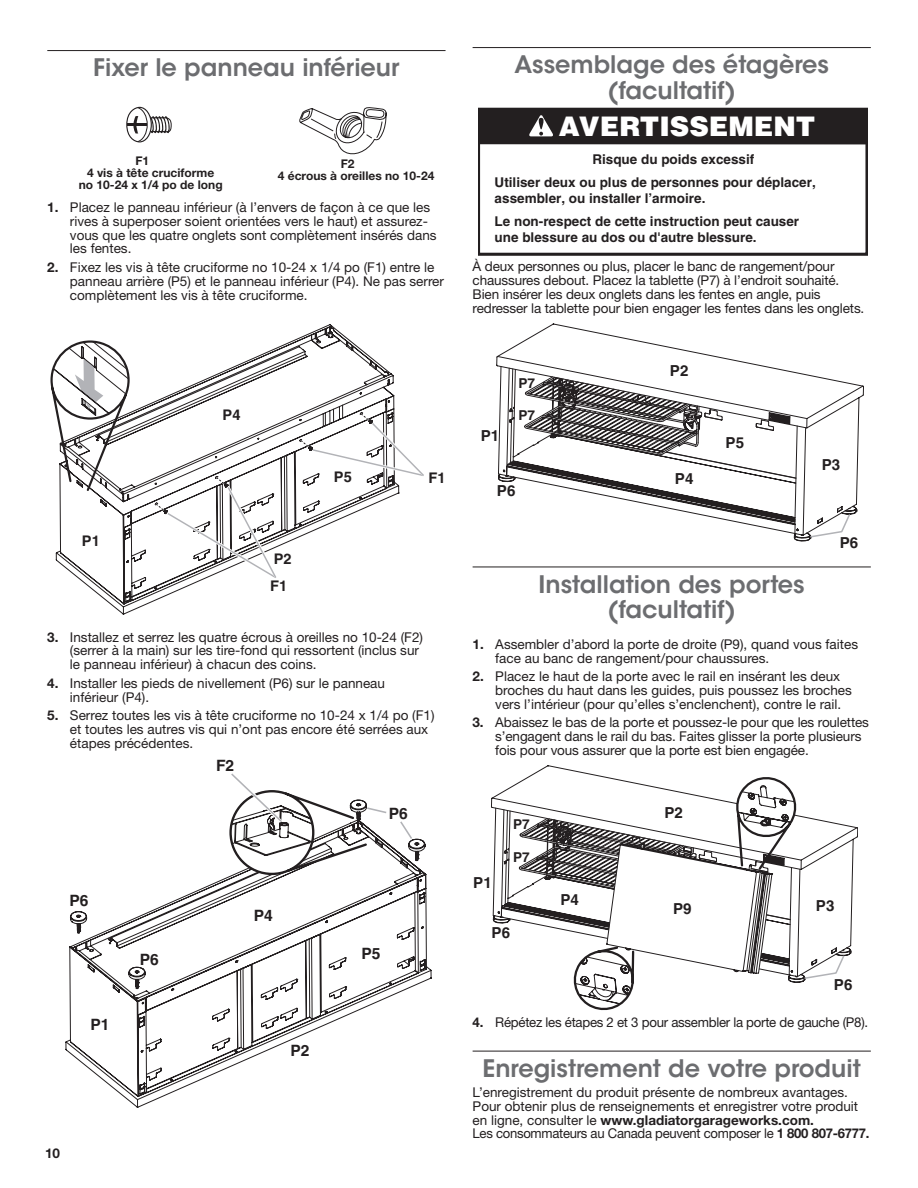
<style>
.page{position:relative;width:918px;height:1188px;background:#fff}
.page>*{position:absolute;margin:0;border:0;box-sizing:border-box;transform-origin:0 0}
.t1{font:900 27px "Helvetica";color:#fff}
.Heading_1_XC_Sub{font:600 24px/25.5px "ITC Avant Garde Std";color:#6c6d70;text-align:center}
.t2{font:700 15.6px "Helvetica";color:#231f20}
.t3{font:700 15.15px "Helvetica";color:#231f20}
.t4{font:700 14.7px "Helvetica";color:#231f20}
.t5{font:700 13.65px "Helvetica";color:#231f20}
.Body{font:13.5px/14px "Helvetica Neue LT Std";color:#231f20}
.t6{font:700 13.5px/23.2px "Helvetica";color:#231f20}
.Body-2{font:13.5px "Helvetica Neue LT Std";letter-spacing:-.02em;color:#231f20}
.t7{font:700 13.5px "Helvetica Neue LT Std";color:#231f20}
.Table_Callouts{font:700 12px/12px "Helvetica Neue";color:#231f20}
.s1{font-weight:700}
</style>
<div class="page">
<hr style="left:47px;top:50px;width:399px;height:1px;background:#231f20">
<svg style="left:126px;top:106px;width:16px;height:37px"></svg>
<svg style="left:127px;top:107px;width:24px;height:35px"></svg>
<div style="left:126px;top:107px;width:26px;height:35px;border:1px solid #231f20;border-radius:50%"></div>
<svg style="left:131px;top:107px;width:41px;height:35px"></svg>
<hr style="left:127px;top:123px;width:20px;height:3px;background:#231f20">
<svg style="left:299px;top:107px;width:88px;height:48px"></svg>
<svg style="left:55px;top:324px;width:344px;height:290px"></svg>
<svg style="left:50px;top:339px;width:81px;height:154px"></svg>
<svg style="left:154px;top:476px;width:126px;height:106px"></svg>
<svg style="left:299px;top:412px;width:125px;height:67px"></svg>
<svg style="left:65px;top:966px;width:367px;height:142px"></svg>
<svg style="left:69px;top:839px;width:358px;height:178px"></svg>
<svg style="left:228px;top:773px;width:191px;height:104px"></svg>
<hr style="left:473px;top:47px;width:398px;height:1px;background:#231f20">
<hr style="left:473px;top:567px;width:398px;height:1px;background:#231f20">
<hr style="left:473px;top:1051px;width:398px;height:1px;background:#231f20">
<svg style="left:491px;top:765px;width:367px;height:246px"></svg>
<svg style="left:496px;top:323px;width:368px;height:216px"></svg>
<svg style="left:478px;top:108px;width:389px;height:148px"></svg>
<div style="left:479px;top:108px;width:388px;height:36px;background:#231f20"></div>
<svg style="left:529px;top:115px;width:24px;height:21px"></svg>
<h1 class="Heading_1_XC_Sub" style="left:93px;top:55px;width:308px">Fixer le panneau inférieur</h1>
<p class="Table_Callouts" style="left:135px;top:154px;width:15px">F1</p>
<p class="Table_Callouts" style="left:87px;top:166px;width:129px">4 vis à tête cruciforme</p>
<p class="Table_Callouts" style="left:79px;top:178px;width:146px">no 10-24 x 1/4 po de long</p>
<p class="Table_Callouts" style="left:278px;top:158px;width:158px;text-indent:63px">F2<br>4 écrous à oreilles no 10-24</p>
<p class="Body" style="left:70px;top:200px;width:368px;text-indent:-23px"><span class="s1">1.</span> Placez le panneau inférieur (à l’envers de façon à ce que les rives à superposer soient orientées vers le haut) et assurez&shy;vous que les quatre onglets sont complètement insérés dans les fentes.</p>
<p class="Body" style="left:70px;top:260px;width:376px;text-indent:-23px"><span class="s1">2.</span> Fixez les vis à tête cruciforme no 10-24 x 1/4 po (F1) entre le panneau arrière (P5) et le panneau inférieur (P4). Ne pas serrer complètement les vis à tête cruciforme.</p>
<p class="t4" style="left:82px;top:532px;width:19px">P1</p>
<p class="t4" style="left:223px;top:406px;width:19px">P4</p>
<p class="t4" style="left:274px;top:550px;width:19px">P2</p>
<p class="t4" style="left:270px;top:577px;width:19px">F1</p>
<p class="t4" style="left:334px;top:468px;width:19px">P5</p>
<p class="t4" style="left:429px;top:469px;width:19px">F1</p>
<p class="Body" style="left:70px;top:630px;width:355px;text-indent:-23px"><span class="s1">3.</span> Installez et serrez les quatre écrous à oreilles no 10-24 (F2) (serrer à la main) sur les tire-fond qui ressortent (inclus sur le panneau inférieur) à chacun des coins.</p>
<p class="Body" style="left:70px;top:676px;width:317px;text-indent:-23px"><span class="s1">4.</span> Installer les pieds de nivellement (P6) sur le panneau inférieur (P4).</p>
<p class="Body" style="left:70px;top:708px;width:366px;text-indent:-23px"><span class="s1">5.</span> Serrez toutes les vis à tête cruciforme no 10-24 x 1/4 po (F1) et toutes les autres vis qui n’ont pas encore été serrées aux étapes précédentes.</p>
<p class="t2" style="left:69px;top:891px;width:21px">P6</p>
<p class="t2" style="left:91px;top:1015px;width:21px">P1</p>
<p class="t2" style="left:140px;top:950px;width:21px">P6</p>
<p class="t7" style="left:45px;top:1145px;width:17px">10</p>
<p class="t2" style="left:216px;top:756px;width:20px">F2</p>
<p class="t2" style="left:254px;top:906px;width:21px">P4</p>
<p class="t2" style="left:290px;top:1041px;width:21px">P2</p>
<p class="t2" style="left:389px;top:804px;width:21px">P6</p>
<p class="t2" style="left:362px;top:944px;width:21px">P5</p>
<h1 class="Heading_1_XC_Sub" style="left:514px;top:52px;width:316px">Assemblage des étagères (facultatif)</h1>
<p class="t1" style="left:559px;top:109px;width:258px">AVERTISSEMENT</p>
<p class="t6" style="left:495px;top:148px;width:323px;text-indent:98px">Risque du poids excessif<br>Utiliser deux ou plus de personnes pour déplacer,</p>
<p class="t6" style="left:495px;top:187px;width:306px">assembler, ou installer l’armoire.<br>Le non-respect de cette instruction peut causer</p>
<p class="t6" style="left:495px;top:226px;width:264px">une blessure au dos ou d'autre blessure.</p>
<p class="Body" style="left:473px;top:259px;width:393px">À deux personnes ou plus, placer le banc de rangement/pour chaussures debout. Placez la tablette (P7) à l’endroit souhaité.<br>Bien insérer les deux onglets dans les fentes en angle, puis redresser la tablette pour bien engager les fentes dans les onglets.</p>
<p class="t3" style="left:481px;top:427px;width:20px">P1</p>
<p class="t5" style="left:519px;top:375px;width:18px">P7</p>
<p class="t5" style="left:519px;top:407px;width:18px">P7</p>
<p class="t3" style="left:497px;top:482px;width:20px">P6</p>
<p class="t3" style="left:670px;top:361px;width:20px">P2</p>
<p class="t3" style="left:675px;top:470px;width:20px">P4</p>
<p class="t3" style="left:726px;top:434px;width:20px">P5</p>
<p class="t3" style="left:822px;top:455px;width:20px">P3</p>
<p class="t3" style="left:840px;top:534px;width:20px">P6</p>
<h1 class="Heading_1_XC_Sub" style="left:539px;top:571px;width:268px">Installation des portes (facultatif)</h1>
<p class="Body" style="left:495px;top:637px;width:364px;text-indent:-23px"><span class="s1">1.</span> Assembler d’abord la porte de droite (P9), quand vous faites face au banc de rangement/pour chaussures.</p>
<p class="Body" style="left:495px;top:669px;width:358px;text-indent:-23px"><span class="s1">2.</span> Placez le haut de la porte avec le rail en insérant les deux broches du haut dans les guides, puis poussez les broches vers l’intérieur (pour qu’elles s’enclenchent), contre le rail.</p>
<p class="Body" style="left:495px;top:715px;width:375px;text-indent:-23px"><span class="s1">3.</span> Abaissez le bas de la porte et poussez-le pour que les roulettes s’engagent dans le rail du bas. Faites glisser la porte plusieurs fois pour vous assurer que la porte est bien engagée.</p>
<p class="t3" style="left:473px;top:873px;width:20px">P1</p>
<p class="t5" style="left:513px;top:816px;width:18px">P7</p>
<p class="t5" style="left:513px;top:849px;width:18px">P7</p>
<p class="t3" style="left:492px;top:923px;width:20px">P6</p>
<p class="t3" style="left:560px;top:891px;width:20px">P4</p>
<p class="t3" style="left:664px;top:803px;width:20px">P2</p>
<p class="t3" style="left:673px;top:899px;width:20px">P9</p>
<p class="t3" style="left:816px;top:897px;width:20px">P3</p>
<p class="t3" style="left:834px;top:975px;width:20px">P6</p>
<p class="Body-2" style="left:473px;top:1015px;width:397px"><span class="s1">4.</span> Répétez les étapes 2 et 3 pour assembler la porte de gauche (P8).</p>
<h1 class="Heading_1_XC_Sub" style="left:483px;top:1055px;width:380px">Enregistrement de votre produit</h1>
<p class="Body" style="left:473px;top:1085px;width:398px">L’enregistrement du produit présente de nombreux avantages.<br>Pour obtenir plus de renseignements et enregistrer votre produit en ligne, consulter le <span class="s1">www.gladiatorgarageworks.com.<br></span>Les consommateurs au Canada peuvent composer le <span class="s1">1 800 807‑6777.</span></p>
</div>
